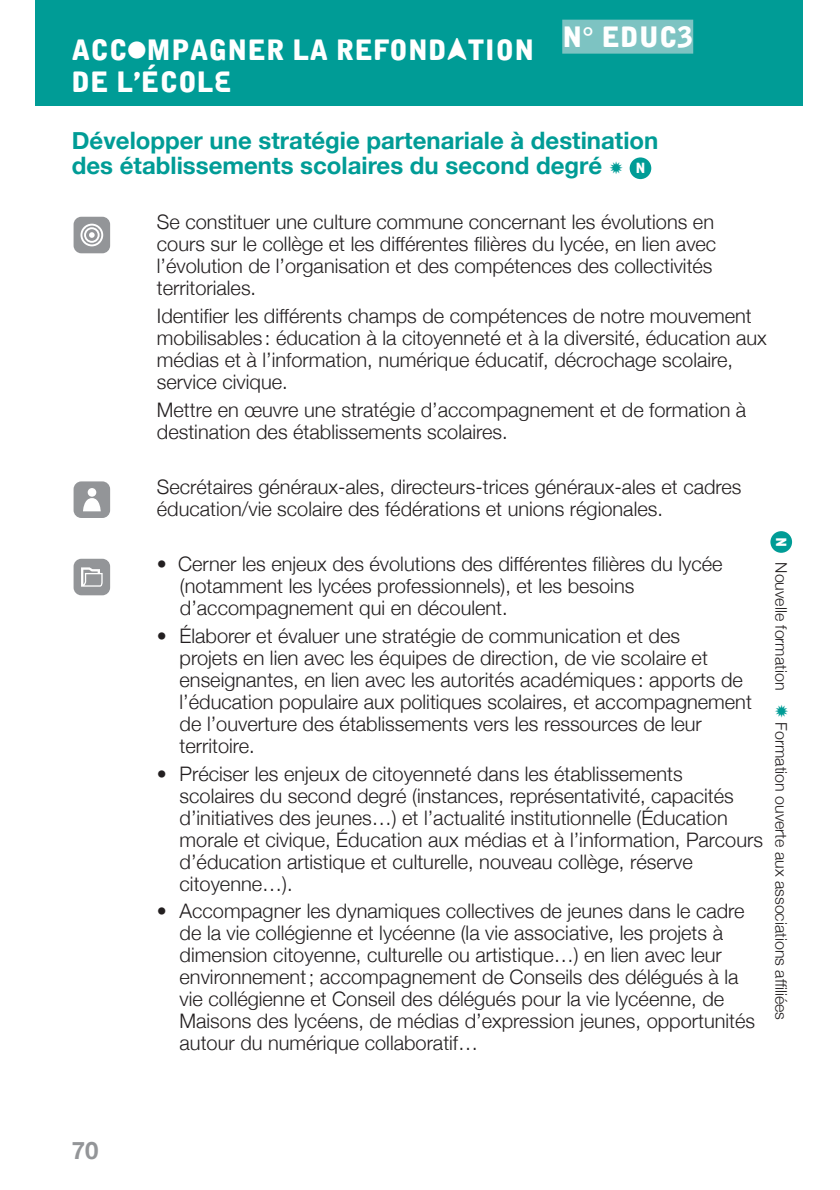
<style>
.page{position:relative;width:840px;height:1190px;background:#fff}
.page>*{position:absolute;margin:0;border:0;box-sizing:border-box;transform-origin:0 0}
.t1{font:28px/32px "Alpha Ligue";color:#fff}
.t2{font:700 24px/25.2px "Helvetica Neue";color:#009c96}
.t3{font:700 24px "Helvetica Neue";color:#939598}
.t4{font:300 20px/22px "Helvetica Neue";color:#231f20}
.t5{font:300 16px "Helvetica Neue";color:#231f20}
.s1{font-family:"Alpha Ligue";font-weight:400;font-size:14px;color:#fff}
.s2{color:#009c96}
</style>
<div class="page">
<div style="left:36px;top:0;width:767px;height:105px;background:#009c96"></div>
<div style="left:562px;top:20px;width:131px;height:34px;background:#7dc3c2"></div>
<div style="left:630px;top:157px;width:21px;height:22px;background:#009c96;border-radius:50%"></div>
<svg style="left:74px;top:217px;width:36px;height:36px"></svg>
<svg style="left:74px;top:481px;width:36px;height:37px"></svg>
<svg style="left:74px;top:559px;width:36px;height:36px"></svg>
<div style="left:770px;top:531px;width:22px;height:22px;background:#009c96;border-radius:50%"></div>
<h1 class="t1" style="left:72px;top:35px;width:464px">ACCOMPAGNER LA REFONDATION<br>DE L’ÉCOLE</h1>
<h1 class="t1" style="left:562px;top:21px;width:132px">N° EDUC3</h1>
<p class="t2" style="left:72px;top:127px;width:588px">Développer une stratégie partenariale à destination des établissements scolaires du second degré ✹ <span class="s1">N</span></p>
<p class="t4" style="left:157px;top:211px;width:561px">Se constituer une culture commune concernant les évolutions en cours sur le collège et les différentes filières du lycée, en lien avec l’évolution de l’organisation et des compétences des collectivités territoriales.</p>
<p class="t4" style="left:157px;top:305px;width:612px">Identifier les différents champs de compétences de notre mouvement mobilisables : éducation à la citoyenneté et à la diversité, éducation aux médias et à l’information, numérique éducatif, décrochage scolaire, service civique.</p>
<p class="t4" style="left:157px;top:398px;width:591px">Mettre en œuvre une stratégie d’accompagnement et de formation à destination des établissements scolaires.</p>
<p class="t4" style="left:157px;top:476px;width:586px">Secrétaires généraux-ales, directeurs-trices généraux-ales et cadres éducation/vie scolaire des fédérations et unions régionales.</p>
<p class="t4" style="left:180px;top:553px;width:544px;text-indent:-23px">• Cerner les enjeux des évolutions des différentes filières du lycée (notamment les lycées professionnels), et les besoins d’accompagnement qui en découlent.</p>
<p class="t4" style="left:180px;top:625px;width:574px;text-indent:-23px">• Élaborer et évaluer une stratégie de communication et des<br>projets en lien avec les équipes de direction, de vie scolaire et enseignantes, en lien avec les autorités académiques : apports de l’éducation populaire aux politiques scolaires, et accompagnement de l’ouverture des établissements vers les ressources de leur territoire.</p>
<p class="t4" style="left:180px;top:762px;width:585px;text-indent:-23px">• Préciser les enjeux de citoyenneté dans les établissements<br>scolaires du second degré (instances, représentativité, capacités d’initiatives des jeunes…) et l’actualité institutionnelle (Éducation morale et civique, Éducation aux médias et à l’information, Parcours d’éducation artistique et culturelle, nouveau collège, réserve citoyenne…).</p>
<p class="t4" style="left:180px;top:900px;width:577px;text-indent:-23px">• Accompagner les dynamiques collectives de jeunes dans le cadre de la vie collégienne et lycéenne (la vie associative, les projets à dimension citoyenne, culturelle ou artistique…) en lien avec leur environnement ; accompagnement de Conseils des délégués à la vie collégienne et Conseil des délégués pour la vie lycéenne, de Maisons des lycéens, de médias d’expression jeunes, opportunités autour du numérique collaboratif…</p>
<p class="t5" style="left:791px;top:537px;width:484px;rotate:90deg"><span class="s1">N</span> Nouvelle formation <span class="s2">✹</span> Formation ouverte aux associations affiliées</p>
<p class="t3" style="left:72px;top:1136px;width:28px">70</p>
</div>
